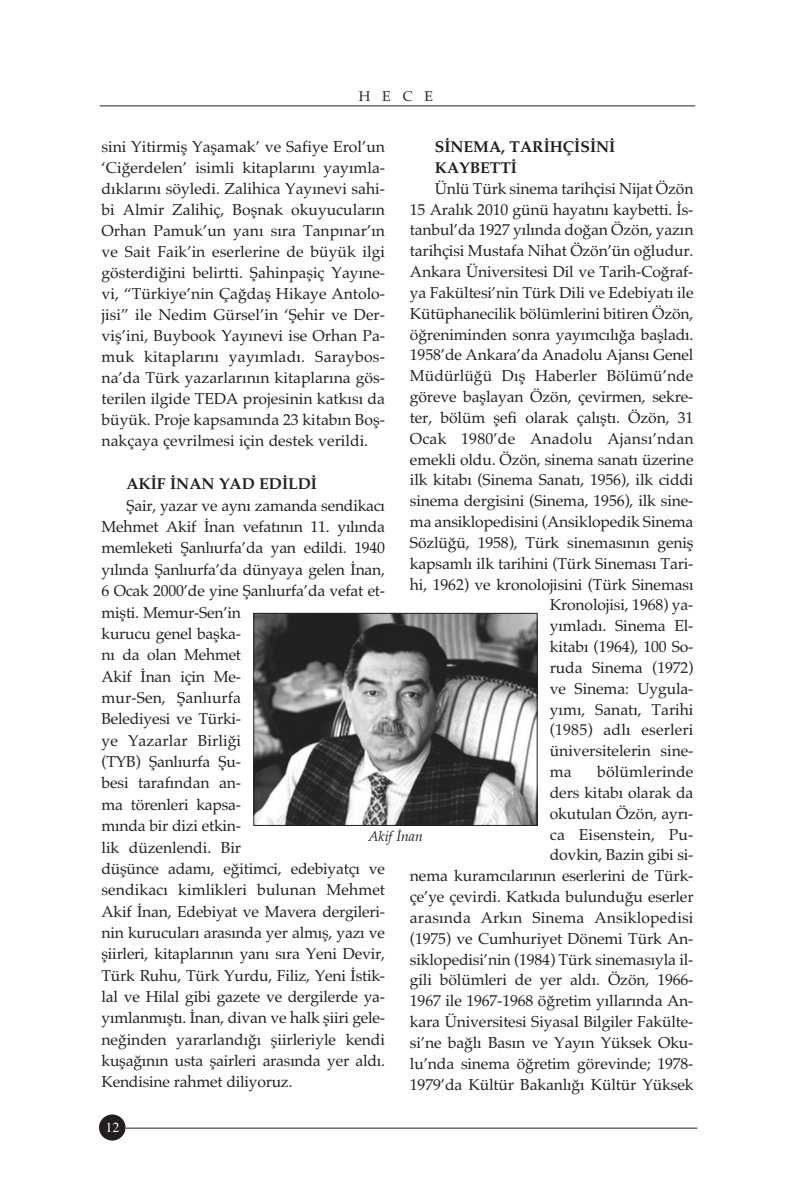
<style>
.page{position:relative;width:794px;height:1191px;background:#fff}
.page>*{position:absolute;margin:0;border:0;box-sizing:border-box;transform-origin:0 0}
.t1{font:15.75px/21.3px "Palatino";letter-spacing:-.01em;color:#231f20;text-align:justify}
.t2{font:15.75px "Palatino";letter-spacing:.01em;color:#231f20}
.t3{font:700 15.75px/21px "Palatino";color:#231f20}
.t4{font:italic 14px "Palatino";color:#231f20}
.t5{font:14px "Palatino";color:#231f20}
.t6{font:14px "Times Tr Roman";color:#fff}
</style>
<div class="page">
<hr style="left:100px;top:105px;width:595px;height:1px;background:#231f20">
<hr style="left:126px;top:1127px;width:571px;height:1px;background:#231f20">
<div style="left:99px;top:1114px;width:26px;height:26px;background:#231f20;border-radius:50%"></div>
<img style="left:255px;top:615px;width:280px;height:209px">
<div style="left:253px;top:613px;width:284px;height:213px;border:1px solid #231f20"></div>
<p class="t5" style="left:359px;top:90px;width:76px">HECE</p>
<p class="t3" style="left:435px;top:138px;width:182px">S‹NEMA, TAR‹HÇ‹S‹N‹<br>KAYBETT‹</p>
<p class="t1" style="left:435px;top:180px;width:260px">Ünlü Türk sinema tarihçisi Nijat Özön</p>
<p class="t1" style="left:410px;top:200px;width:285px">15 Aral›k 2010 günü hayat›n› kaybetti. ‹s-</p>
<p class="t1" style="left:410px;top:221px;width:285px">tanbul’da 1927 y›l›nda do¤an Özön, yaz›n</p>
<p class="t1" style="left:410px;top:242px;width:285px">tarihçisi Mustafa Nihat Özön’ün o¤ludur.</p>
<p class="t1" style="left:410px;top:263px;width:285px">Ankara Üniversitesi Dil ve Tarih-Co¤raf-</p>
<p class="t1" style="left:410px;top:284px;width:285px">ya Fakültesi’nin Türk Dili ve Edebiyat› ile</p>
<p class="t1" style="left:410px;top:304px;width:285px">Kütüphanecilik bölümlerini bitiren Özön,</p>
<p class="t1" style="left:410px;top:325px;width:285px">ö¤reniminden sonra yay›mc›l›¤a bafllad›.</p>
<p class="t1" style="left:410px;top:346px;width:285px">1958’de Ankara’da Anadolu Ajans› Genel</p>
<p class="t1" style="left:410px;top:367px;width:285px">Müdürlü¤ü D›fl Haberler Bölümü’nde</p>
<p class="t1" style="left:410px;top:388px;width:285px">göreve bafllayan Özön, çevirmen, sekre-</p>
<p class="t1" style="left:410px;top:409px;width:285px">ter, bölüm flefi olarak çal›flt›. Özön, 31</p>
<p class="t2" style="left:410px;top:432px;width:285px">Ocak 1980’de Anadolu Ajans›’ndan</p>
<p class="t1" style="left:410px;top:450px;width:285px">emekli oldu. Özön, sinema sanat› üzerine</p>
<p class="t1" style="left:410px;top:471px;width:285px">ilk kitab› (Sinema Sanat›, 1956), ilk ciddi</p>
<p class="t1" style="left:410px;top:492px;width:285px">sinema dergisini (Sinema, 1956), ilk sine-</p>
<p class="t1" style="left:410px;top:513px;width:285px">ma ansiklopedisini (Ansiklopedik Sinema</p>
<p class="t1" style="left:410px;top:534px;width:285px">Sözlü¤ü, 1958), Türk sinemas›n›n genifl</p>
<p class="t1" style="left:410px;top:554px;width:285px">kapsaml› ilk tarihini (Türk Sinemas› Tari-</p>
<p class="t1" style="left:410px;top:575px;width:285px">hi, 1962) ve kronolojisini (Türk Sinemas›</p>
<p class="t1" style="left:550px;top:596px;width:145px">Kronolojisi, 1968) ya-</p>
<p class="t1" style="left:550px;top:617px;width:145px">y›mlad›. Sinema El-</p>
<p class="t1" style="left:550px;top:638px;width:145px">kitab› (1964), 100 So-</p>
<p class="t1" style="left:550px;top:658px;width:145px">ruda Sinema (1972)</p>
<p class="t1" style="left:550px;top:679px;width:145px">ve Sinema: Uygula-</p>
<p class="t1" style="left:550px;top:700px;width:145px">y›m›, Sanat›, Tarihi</p>
<p class="t2" style="left:550px;top:724px;width:145px">(1985) adl› eserleri</p>
<p class="t1" style="left:550px;top:742px;width:145px">üniversitelerin sine-</p>
<p class="t1" style="left:550px;top:763px;width:23px">ma</p>
<p class="t1" style="left:102px;top:138px;width:285px">sini Yitirmifl Yaflamak’ ve Safiye Erol’un ‘Ci¤erdelen’ isimli kitaplar›n› yay›mla&shy;d›klar›n› söyledi. Zalihica Yay›nevi sahi&shy;bi Almir Zalihiç, Boflnak okuyucular›n Orhan Pamuk’un yan› s›ra Tanp›nar’›n ve Sait Faik’in eserlerine de büyük ilgi gösterdi¤ini belirtti. fiahinpafliç Yay›ne&shy;vi, “Türkiye’nin Ça¤dafl Hikaye Antolo&shy;jisi” ile Nedim Gürsel’in ‘fiehir ve Der&shy;vifl’ini, Buybook Yay›nevi ise Orhan Pa&shy;muk kitaplar›n› yay›mlad›. Saraybos&shy;na’da Türk yazarlar›n›n kitaplar›na gös&shy;terilen ilgide TEDA projesinin katk›s› da büyük. Proje kapsam›nda 23 kitab›n Bofl&shy;nakçaya çevrilmesi için destek verildi.</p>
<p class="t3" style="left:126px;top:475px;width:192px">AK‹F ‹NAN YAD ED‹LD‹</p>
<p class="t1" style="left:102px;top:496px;width:285px;text-align:left;text-indent:25px">fiair, yazar ve ayn› zamanda sendikac›<br>Mehmet Akif ‹nan vefat›n›n 11. y›l›nda memleketi fianl›urfa’da yan edildi. 1940 y›l›nda fianl›urfa’da dünyaya gelen ‹nan,<br>6 Ocak 2000’de yine fianl›urfa’da vefat et&shy;miflti. Memur-Sen’in<br>kurucu genel baflka-<br>n› da olan Mehmet<br>Akif ‹nan için Me-<br>mur-Sen, fianl›urfa<br>Belediyesi ve Türki-<br>ye Yazarlar Birli¤i<br>(TYB) fianl›urfa fiu-<br>besi taraf›ndan an-<br>ma törenleri kapsa-<br>m›nda bir dizi etkin-<br>lik düzenlendi. Bir<br>düflünce adam›, e¤itimci, edebiyatç› ve sendikac› kimlikleri bulunan Mehmet<br>Akif ‹nan, Edebiyat ve Mavera dergileri&shy;nin kurucular› aras›nda yer alm›fl, yaz› ve fliirleri, kitaplar›n›n yan› s›ra Yeni Devir,<br>Türk Ruhu, Türk Yurdu, Filiz, Yeni ‹stik&shy;lal ve Hilal gibi gazete ve dergilerde ya&shy;y›mlanm›flt›. ‹nan, divan ve halk fliiri gele&shy;ne¤inden yararland›¤› fliirleriyle kendi kufla¤›n›n usta flairleri aras›nda yer ald›.<br>Kendisine rahmet diliyoruz.</p>
<p class="t1" style="left:410px;top:763px;width:285px;line-height:20.8px;text-align:right">bölümlerinde<br>ders kitab› olarak da<br>okutulan Özön, ayr›-<br>ca Eisenstein, Pu-<br>dovkin, Bazin gibi si-<br>nema kuramc›lar›n›n eserlerini de Türk&shy;çe’ye çevirdi. Katk›da bulundu¤u eserler aras›nda Ark›n Sinema Ansiklopedisi (1975) ve Cumhuriyet Dönemi Türk An&shy;siklopedisi’nin (1984) Türk sinemas›yla il&shy;gili bölümleri de yer ald›. Özön, 1966- 1967 ile 1967-1968 ö¤retim y›llar›nda An&shy;kara Üniversitesi Siyasal Bilgiler Fakülte&shy;si’ne ba¤l› Bas›n ve Yay›n Yüksek Oku&shy;lu’nda sinema ö¤retim görevinde; 1978- 1979’da Kültür Bakanl›¤› Kültür Yüksek</p>
<p class="t4" style="left:368px;top:830px;width:56px">Akif ‹nan</p>
<p class="t6" style="left:105px;top:1122px;width:15px">12</p>
</div>
